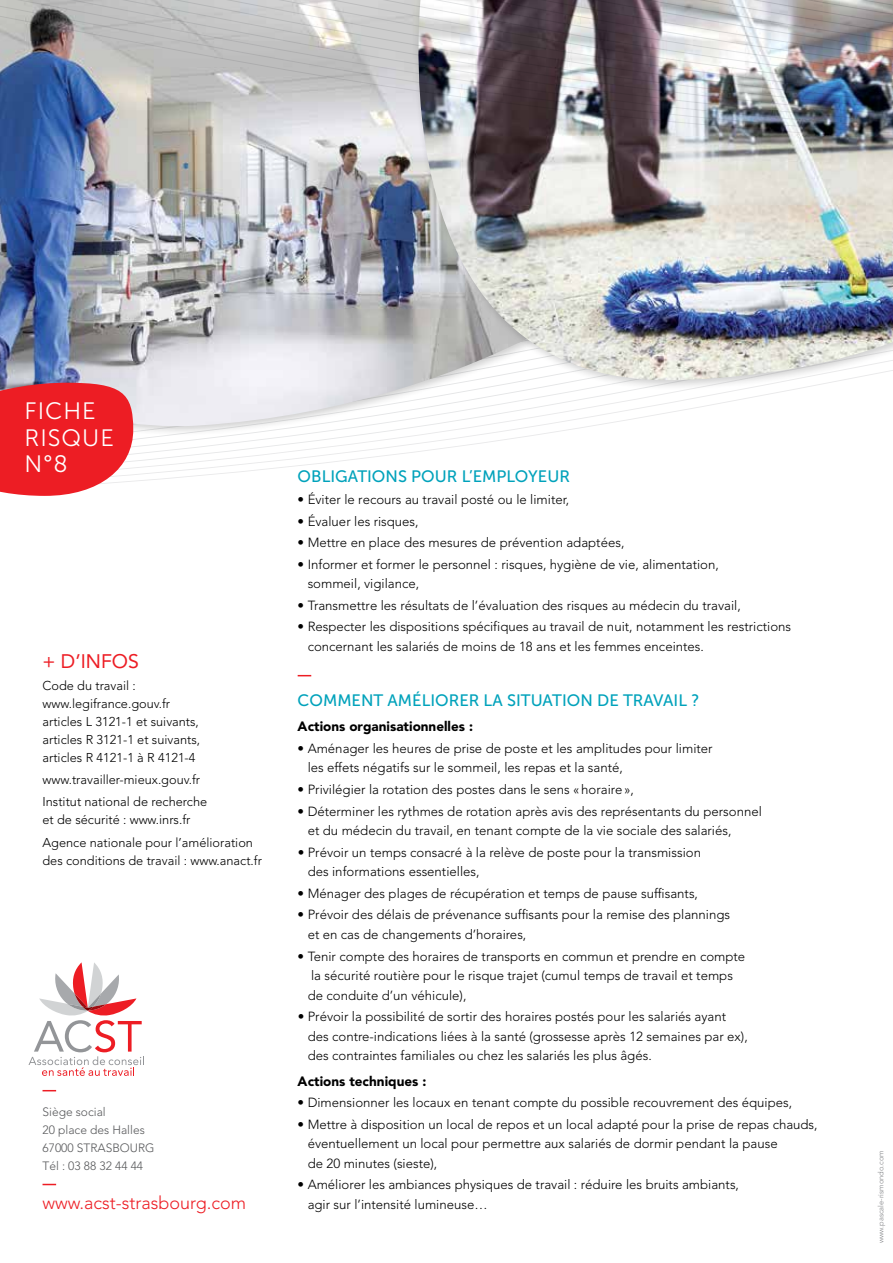
<style>
.page{position:relative;width:893px;height:1263px;background:#fff}
.page>*{position:absolute;margin:0;border:0;box-sizing:border-box;transform-origin:0 0}
.t1{font:23.7px/26.2px "Museo Sans 300";letter-spacing:.04em;color:#fff}
.t2{font:19.5px "Avenir";color:#ed1d24}
.t3{font:300 18px "Avenir";color:#ed1d24}
.t4{font:16.5px "Museo Sans 500";color:#00a2bb}
.t5{font:900 13.5px "Avenir";color:#000}
.t6{font:300 13.2px/19.5px "Avenir";color:#000}
.t7{font:300 12.75px/18px "Avenir";color:#000}
.t8{font:300 12px/18px "Avenir";color:#58595b}
.t9{font:300 7.5px "Avenir";color:#808285}
</style>
<div class="page">
<svg style="left:43px;top:1184px;width:13px;height:1px"></svg>
<svg style="left:43px;top:1090px;width:13px;height:1px"></svg>
<svg style="left:28px;top:962px;width:116px;height:114px"></svg>
<img style="left:0;top:143px;width:533px;height:285px">
<div style="left:403px;top:0;width:490px;height:391px;background:#000;opacity:.2"></div>
<img style="left:411px;top:143px;width:482px;height:239px">
<svg style="left:0;top:139px;width:893px;height:4px;background:#9d9ea4"></svg>
<svg style="left:0;top:135px;width:893px;height:4px;background:#9d9ea4"></svg>
<img style="left:0;top:131px;width:893px;height:4px">
<img style="left:0;top:127px;width:893px;height:4px">
<img style="left:0;top:123px;width:893px;height:4px">
<img style="left:0;top:119px;width:893px;height:4px">
<img style="left:0;top:115px;width:893px;height:4px">
<img style="left:0;top:111px;width:893px;height:4px">
<img style="left:0;top:107px;width:893px;height:4px">
<svg style="left:0;top:104px;width:893px;height:3px;background:#868c9a"></svg>
<img style="left:0;top:100px;width:893px;height:4px">
<img style="left:0;top:96px;width:893px;height:4px">
<img style="left:0;top:92px;width:893px;height:4px">
<img style="left:0;top:88px;width:893px;height:4px">
<img style="left:0;top:84px;width:893px;height:4px">
<img style="left:0;top:80px;width:893px;height:4px">
<img style="left:0;top:76px;width:893px;height:4px">
<img style="left:0;top:72px;width:893px;height:4px">
<img style="left:0;top:68px;width:893px;height:4px">
<img style="left:0;top:65px;width:893px;height:3px">
<svg style="left:0;top:61px;width:893px;height:4px;background:#a7a4aa"></svg>
<svg style="left:0;top:57px;width:893px;height:4px;background:#aaa7ab"></svg>
<svg style="left:0;top:53px;width:893px;height:4px;background:#aaa6a9"></svg>
<svg style="left:0;top:49px;width:893px;height:4px;background:#aca8aa"></svg>
<svg style="left:0;top:0;width:893px;height:49px;background:#aeabac"></svg>
<svg style="left:298px;top:675px;width:13px;height:1px"></svg>
<svg style="left:0;top:383px;width:133px;height:113px;background:#ec343b"></svg>
<h1 class="t1" style="left:25px;top:398px;width:91px">FICHE<br>RISQUE<br>N°8</h1>
<h2 class="t2" style="left:43px;top:649px;width:98px">+ D’INFOS</h2>
<p class="t7" style="left:43px;top:676px;width:159px">Code du travail : www.legifrance.gouv.fr articles L 3121-1 et suivants, articles R 3121-1 et suivants, articles R 4121-1 à R 4121-4</p>
<p class="t7" style="left:43px;top:768px;width:166px;line-height:22.2px">www.travailler-mieux.gouv.fr<br>Institut national de recherche</p>
<p class="t7" style="left:43px;top:809px;width:212px;line-height:22.2px">et de sécurité : www.inrs.fr<br>Agence nationale pour l’amélioration</p>
<p class="t7" style="left:43px;top:851px;width:221px">des conditions de travail : www.anact.fr</p>
<p class="t8" style="left:43px;top:1102px;width:114px">Siège social<br>20 place des Halles<br>67000 Strasbo urg<br>Tél : 03 88 32 44 44</p>
<h3 class="t3" style="left:43px;top:1192px;width:205px">www.acst-strasbourg.com</h3>
<p class="t4" style="left:298px;top:468px;width:274px">OBLIGATIONS POUR L’EMPLOYEUR</p>
<p class="t6" style="left:298px;top:490px;width:273px">• éviter le recours au travail posté ou le limiter,</p>
<p class="t6" style="left:298px;top:511px;width:123px">• évaluer les risques,</p>
<p class="t6" style="left:298px;top:533px;width:328px">• Mettre en place des mesures de prévention adaptées,</p>
<p class="t6" style="left:308px;top:555px;width:413px;text-indent:-10px">• Informer et former le personnel : risques, hygiène de vie, alimentation, sommeil, vigilance,</p>
<p class="t6" style="left:298px;top:596px;width:445px">• Transmettre les résultats de l’évaluation des risques au médecin du travail,</p>
<p class="t6" style="left:308px;top:617px;width:485px;text-indent:-10px">• Respecter les dispositions spécifiques au travail de nuit, notamment les restrictions concernant les salariés de moins de 18 ans et les femmes enceintes.</p>
<p class="t4" style="left:298px;top:691px;width:403px">COMMENT AMÉLIORER LA SITUATION DE TRAVAIL ?</p>
<p class="t5" style="left:298px;top:718px;width:177px">Actions organisationnelles :</p>
<p class="t6" style="left:308px;top:738px;width:406px;text-indent:-10px">• Aménager les heures de prise de poste et les amplitudes pour limiter les effets négatifs sur le sommeil, les repas et la santé,</p>
<p class="t6" style="left:298px;top:780px;width:338px">• Privilégier la rotation des postes dans le sens «horaire»,</p>
<p class="t6" style="left:308px;top:801px;width:456px;text-indent:-10px">• Déterminer les rythmes de rotation après avis des représentants du personnel et du médecin du travail, en tenant compte de la vie sociale des salariés,</p>
<p class="t6" style="left:308px;top:842px;width:395px;text-indent:-10px">• Prévoir un temps consacré à la relève de poste pour la transmission des informations essentielles,</p>
<p class="t6" style="left:298px;top:883px;width:402px">• Ménager des plages de récupération et temps de pause suffisants,</p>
<p class="t6" style="left:308px;top:905px;width:424px;text-indent:-10px">• Prévoir des délais de prévenance suffisants pour la remise des plannings et en cas de changements d’horaires,</p>
<p class="t6" style="left:308px;top:946px;width:439px;text-indent:-10px">• Tenir compte des horaires de transports en commun et prendre en compte la sécurité routière pour le risque trajet (cumul temps de travail et temps de conduite d’un véhicule),</p>
<p class="t6" style="left:308px;top:1007px;width:442px;text-indent:-10px">• Prévoir la possibilité de sortir des horaires postés pour les salariés ayant des contre-indications liées à la santé (grossesse après 12 semaines par ex), des contraintes familiales ou chez les salariés les plus âgés.</p>
<p class="t5" style="left:298px;top:1072px;width:130px">Actions techniques :</p>
<p class="t6" style="left:298px;top:1093px;width:496px">• Dimensionner les locaux en tenant compte du possible recouvrement des équipes,</p>
<p class="t6" style="left:308px;top:1114px;width:511px;text-indent:-10px">• Mettre à disposition un local de repos et un local adapté pour la prise de repas chauds, éventuellement un local pour permettre aux salariés de dormir pendant la pause<br>de 20 minutes (sieste),</p>
<p class="t6" style="left:308px;top:1175px;width:433px;text-indent:-10px">• Améliorer les ambiances physiques de travail : réduire les bruits ambiants, agir sur l’intensité lumineuse…</p>
<p class="t9" style="left:876px;top:1243px;width:94px;rotate:-90deg">www.pascale-rismondo.com</p>
</div>
